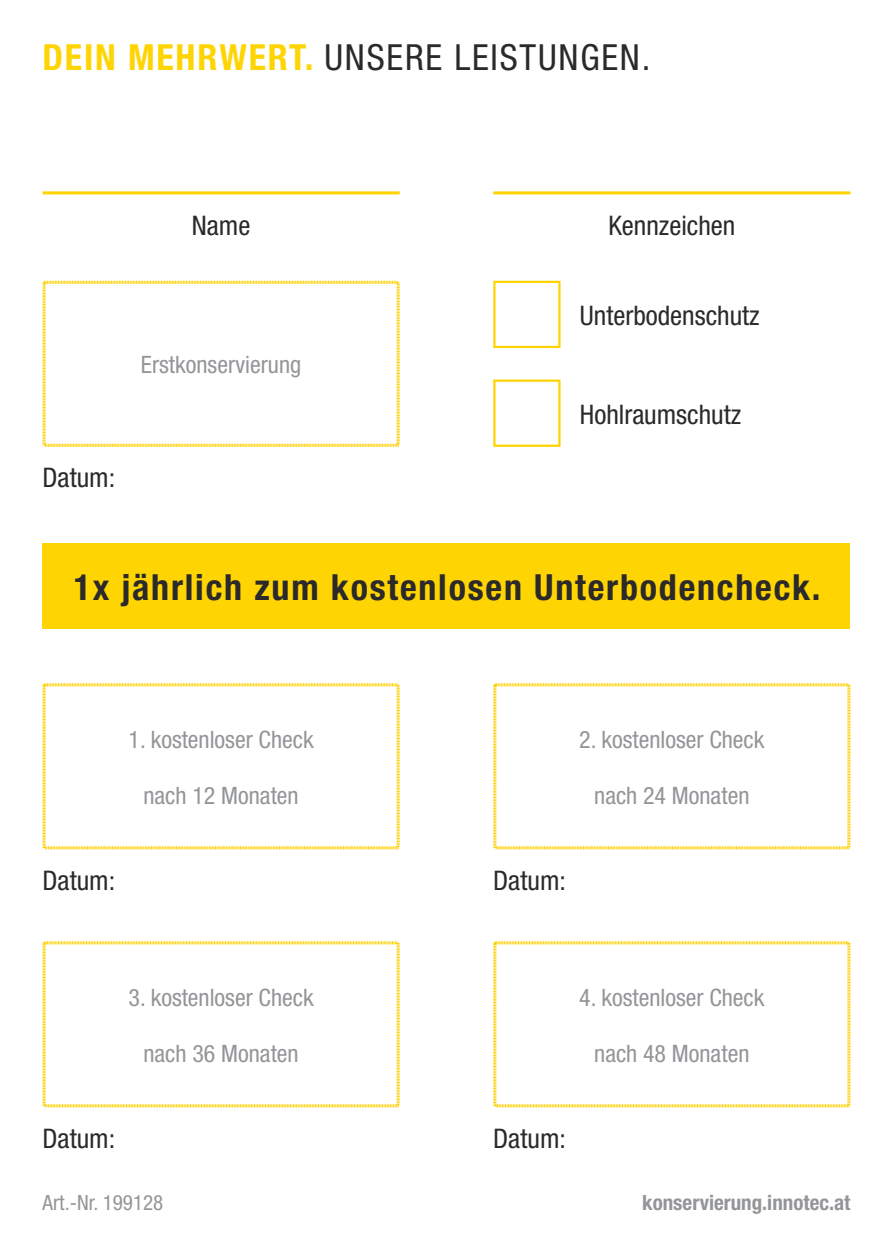
<style>
.page{position:relative;width:893px;height:1259px;background:#fff}
.page>*{position:absolute;margin:0;border:0;box-sizing:border-box;transform-origin:0 0}
.t1{font:700 condensed 36px "Helvetica Neue";letter-spacing:.05em;color:#2b292a}
.t2{font:condensed 36px "Helvetica Neue";letter-spacing:.05em;color:#2b292a}
.t3{font:condensed 27px "Helvetica Neue";color:#2b292a}
.t4{font:condensed 24px "Helvetica Neue";color:#939598}
.t5{font:700 condensed 21px "Helvetica Neue";color:#939598}
.t6{font:condensed 21px "Helvetica Neue";color:#939598}
.s1{font-weight:700;color:#fed503}
</style>
<div class="page">
<svg style="left:42px;top:683px;width:358px;height:167px"></svg>
<svg style="left:42px;top:280px;width:358px;height:167px"></svg>
<svg style="left:42px;top:941px;width:358px;height:167px"></svg>
<svg style="left:493px;top:683px;width:358px;height:167px"></svg>
<svg style="left:493px;top:941px;width:358px;height:167px"></svg>
<div style="left:43px;top:544px;width:807px;height:85px;background:#fed503"></div>
<div style="left:493px;top:281px;width:68px;height:67px;border:2px solid #fed503"></div>
<div style="left:493px;top:379px;width:68px;height:68px;border:2px solid #fed503"></div>
<hr style="left:43px;top:191px;width:357px;height:3px;background:#fed503">
<hr style="left:493px;top:191px;width:357px;height:3px;background:#fed503">
<p class="t2" style="left:43px;top:37px;width:609px"><span class="s1">DEIN MEHRWERT.</span> UNSERE LEISTUNGEN.</p>
<p class="t3" style="left:192px;top:210px;width:60px">Name</p>
<p class="t3" style="left:608px;top:210px;width:128px">Kennzeichen</p>
<p class="t4" style="left:141px;top:351px;width:162px">Erstkonservierung</p>
<p class="t3" style="left:43px;top:462px;width:74px">Datum:</p>
<p class="t3" style="left:580px;top:300px;width:181px">Unterbodenschutz</p>
<p class="t3" style="left:580px;top:399px;width:163px">Hohlraumschutz</p>
<p class="t1" style="left:74px;top:566px;width:748px">1x jährlich zum kostenlosen Unterbodencheck.</p>
<p class="t4" style="left:129px;top:725px;width:187px">1. kostenloser Check</p>
<p class="t4" style="left:143px;top:781px;width:157px">nach 12 Monaten</p>
<p class="t3" style="left:43px;top:864px;width:74px">Datum:</p>
<p class="t4" style="left:129px;top:984px;width:187px">3. kostenloser Check</p>
<p class="t4" style="left:143px;top:1039px;width:157px">nach 36 Monaten</p>
<p class="t3" style="left:43px;top:1122px;width:74px">Datum:</p>
<p class="t4" style="left:579px;top:725px;width:187px">2. kostenloser Check</p>
<p class="t4" style="left:594px;top:781px;width:157px">nach 24 Monaten</p>
<p class="t3" style="left:493px;top:864px;width:74px">Datum:</p>
<p class="t4" style="left:579px;top:984px;width:187px">4. kostenloser Check</p>
<p class="t4" style="left:594px;top:1039px;width:157px">nach 48 Monaten</p>
<p class="t3" style="left:493px;top:1122px;width:74px">Datum:</p>
<p class="t6" style="left:43px;top:1190px;width:122px">Art.-Nr. 199128</p>
<p class="t5" style="left:642px;top:1189px;width:210px">konservierung.innotec.at</p>
</div>
